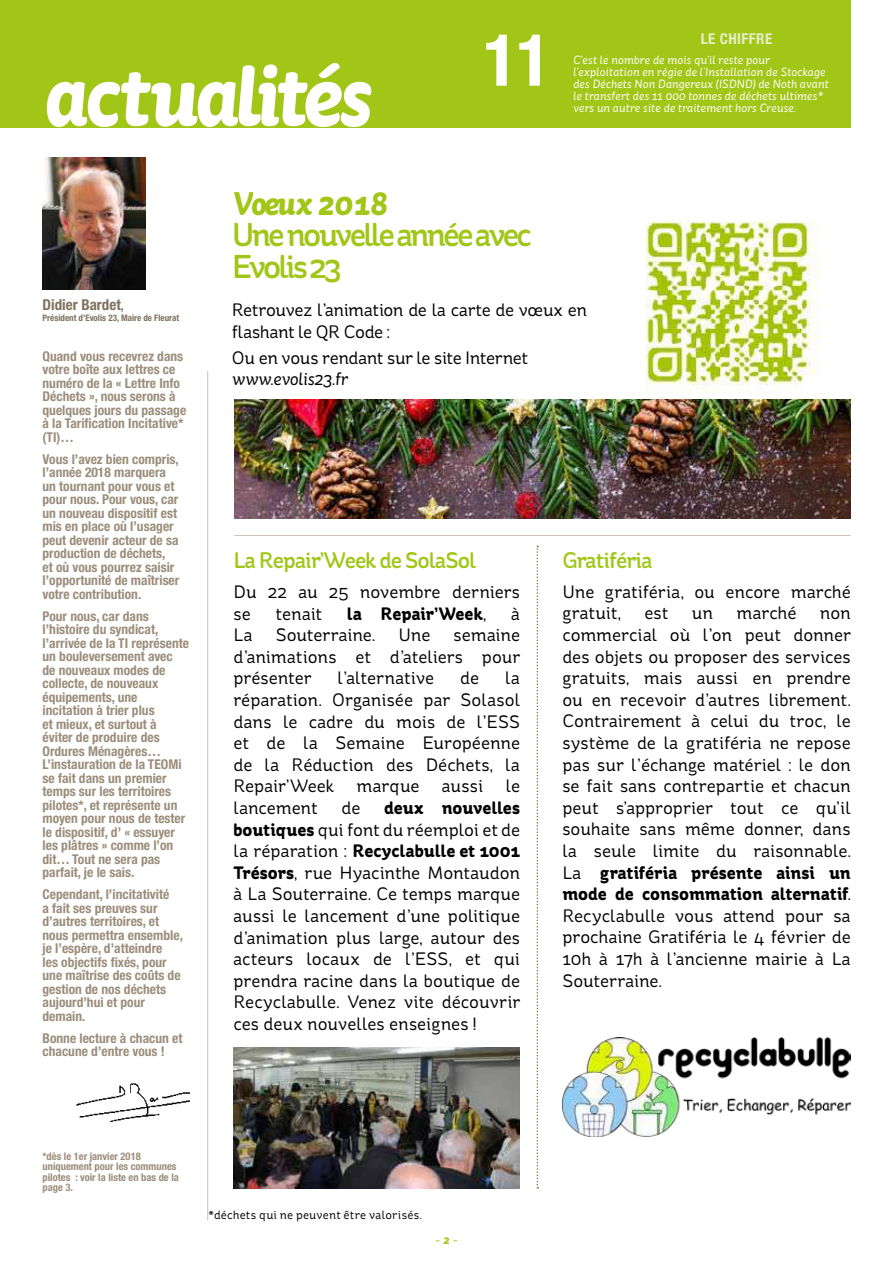
<style>
.page{position:relative;width:893px;height:1263px;background:#fff}
.page>*{position:absolute;margin:0;border:0;box-sizing:border-box;transform-origin:0 0}
.t1{font:italic 700 87px "St Ryde";letter-spacing:-.05em;color:#fff}
.t2{font:700 condensed 72px "Helvetica Neue LTW1 G";color:#fff}
.t3{font:500 33px/31.5px "St Ryde";letter-spacing:-.09em;color:#a2c617}
.t4{font:italic 700 33px "St Ryde";color:#a2c617}
.t5{font:500 22.5px "St Ryde";letter-spacing:-.04em;color:#a2c617}
.t6{font:18px/21.6px "St Ryde";color:#000;text-align:justify}
.t7{font:18px/21.6px "St Ryde";letter-spacing:-.02em;color:#000}
.t8{font:italic 18px "St Ryde";letter-spacing:-.015em;color:#000}
.t9{font:700 18px "St Ryde";color:#000}
.t10{font:700 condensed 15px "Helvetica Neue LTW1 G";color:#80715d}
.t11{font:700 condensed 15px "Helvetica Neue LTW1 G";letter-spacing:.03em;color:#e6eec6}
.t12{font:700 condensed 13.5px/13.5px "Helvetica Neue LTW1 G";color:#9b8d7a}
.t13{font:italic 12px/12px "St Ryde";color:#fff}
.t14{font:12px "St Ryde";color:#000}
.t15{font:italic 12px "St Ryde";color:#a2c617}
.t16{font:700 condensed 10.5px/10.5px "Helvetica Neue LTW1 G";color:#9b8d7a}
.t17{font:700 condensed 9px "Helvetica Neue LTW1 G";color:#80715d}
.s1{font-size:12px}
.s2{font-weight:400}
.s3{font-weight:700}
</style>
<div class="page">
<hr style="left:892px;top:0;width:1px;height:1263px;background:#fbbb10">
<div style="left:0;top:0;width:850px;height:128px;background:#a2c617"></div>
<svg style="left:537px;top:546px;width:1px;height:642px"></svg>
<hr style="left:207px;top:371px;width:1px;height:849px;background:#ccc2b5">
<hr style="left:234px;top:535px;width:617px;height:1px;background:#ccc2b5">
<img style="left:43px;top:157px;width:103px;height:133px">
<img style="left:76px;top:1083px;width:114px;height:39px">
<hr style="left:892px;top:676px;width:1px;height:72px;background:#2cb8c7">
<hr style="left:892px;top:768px;width:1px;height:47px;background:#2cb8c7">
<img style="left:562px;top:1037px;width:289px;height:99px">
<img style="left:233px;top:1047px;width:286px;height:141px">
<img style="left:630px;top:220px;width:195px;height:180px">
<img style="left:234px;top:400px;width:616px;height:119px">
<h1 class="t1" style="left:43px;top:44px;width:331px">actualités</h1>
<h2 class="t2" style="left:483px;top:17px;width:69px">11</h2>
<p class="t11" style="left:701px;top:29px;width:73px">LE CHIFFRE</p>
<p class="t13" style="left:573px;top:53px;width:257px">C’est le nombre de mois qu’il reste pour l’exploitation en régie de l’Installation de Stockage des Déchets Non Dangereux (ISDND) de Noth avant le transfert des 11 000 tonnes de déchets ultimes* vers un autre site de traitement hors Creuse.</p>
<p class="t10" style="left:43px;top:296px;width:83px">Didier Bardet<span class="s1">,</span></p>
<p class="t17" style="left:43px;top:312px;width:138px">Président d’Evolis 23, Maire de Fleurat</p>
<p class="t12" style="left:43px;top:349px;width:145px">Quand vous recevrez dans votre boîte aux lettres ce numéro de la « Lettre Info<br>Déchets », nous serons à quelques jours du passage à la Tarification Incitative* (TI)…</p>
<p class="t12" style="left:43px;top:452px;width:138px">Vous l’avez bien compris, l’année 2018 marquera un tournant pour vous et pour nous. Pour vous, car un nouveau dispositif est mis en place où l’usager peut devenir acteur de sa production de déchets,<br>et où vous pourrez saisir l’opportunité de maîtriser votre contribution.</p>
<p class="t12" style="left:43px;top:609px;width:148px">Pour nous, car dans l’histoire du syndicat, l’arrivée de la TI représente un bouleversement avec de nouveaux modes de collecte, de nouveaux équipements, une incitation à trier plus<br>et mieux, et surtout à éviter de produire des<br>Ordures Ménagères…<br>L’instauration de la TEOMi se fait dans un premier temps sur les territoires pilotes*, et représente un moyen pour nous de tester le dispositif, d’ « essuyer les plâtres » comme l’on dit… Tout ne sera pas parfait, je le sais.</p>
<p class="t12" style="left:43px;top:888px;width:142px">Cependant, l’incitativité<br>a fait ses preuves sur d’autres territoires, et nous permettra ensemble, je l’espère, d’atteindre<br>les objectifs fixés, pour une maîtrise des coûts de gestion de nos déchets aujourd’hui et pour demain.</p>
<p class="t12" style="left:43px;top:1031px;width:141px">Bonne lecture à chacun et chacune d’entre vous !</p>
<h3 class="t4" style="left:232px;top:183px;width:157px">Voeux 2018</h3>
<h3 class="t3" style="left:232px;top:220px;width:301px">Une nouvelle année avec<br>Evolis 23</h3>
<p class="t7" style="left:232px;top:299px;width:357px">Retrouvez l’animation de la carte de vœux en flashant le QR Code :</p>
<p class="t6" style="left:232px;top:347px;width:298px">Ou en vous rendant sur le site Internet</p>
<p class="t8" style="left:232px;top:368px;width:118px">www.evolis23.fr</p>
<p class="t5" style="left:233px;top:547px;width:244px">La Repair’Week de SolaSol</p>
<p class="t6" style="left:233px;top:581px;width:288px">Du 22 au 25 novembre derniers se</p>
<p class="t6" style="left:276px;top:603px;width:48px">tenait</p>
<p class="t9" style="left:347px;top:603px;width:141px">la Repair’Week<span class="s2">,</span></p>
<p class="t6" style="left:511px;top:603px;width:10px">à</p>
<p class="t6" style="left:233px;top:624px;width:21px">La</p>
<p class="t6" style="left:276px;top:624px;width:101px">Souterraine.</p>
<p class="t6" style="left:398px;top:624px;width:34px">Une</p>
<p class="t6" style="left:233px;top:624px;width:288px;text-indent:220px">semaine d’animations et d’ateliers pour présenter</p>
<p class="t6" style="left:233px;top:667px;width:288px;text-indent:272px">la réparation. Organisée par Solasol dans le cadre du mois de l’ESS et de la Semaine Européenne de la Réduction des Déchets, la Repair’Week marque aussi le lancement</p>
<p class="t6" style="left:337px;top:667px;width:98px">l’alternative</p>
<p class="t6" style="left:460px;top:667px;width:20px">de</p>
<p class="t6" style="left:233px;top:797px;width:288px;text-indent:151px"><span class="s3">deux nouvelles boutiques</span> qui font du réemploi et de la réparation : <span class="s3">Recyclabulle et 1001<br>Trésors</span>, rue Hyacinthe Montaudon à La Souterraine. Ce temps marque aussi le lancement d’une politique d’animation plus large, autour des acteurs locaux de l’ESS, et qui prendra racine dans la boutique de Recyclabulle. Venez vite découvrir ces deux nouvelles enseignes !</p>
<p class="t6" style="left:341px;top:797px;width:20px">de</p>
<p class="t5" style="left:562px;top:547px;width:92px">Gratiféria</p>
<p class="t6" style="left:562px;top:581px;width:290px">Une gratiféria, ou encore marché gratuit,</p>
<p class="t6" style="left:644px;top:602px;width:26px">est</p>
<p class="t6" style="left:692px;top:602px;width:23px">un</p>
<p class="t6" style="left:736px;top:602px;width:62px">marché</p>
<p class="t6" style="left:562px;top:602px;width:290px;text-indent:258px">non commercial où l’on peut donner des objets ou proposer des services gratuits, mais aussi en prendre ou en recevoir d’autres librement.<br>Contrairement à celui du troc, le système de la gratiféria ne repose pas sur l’échange matériel : le don se fait sans contrepartie et chacun peut s’approprier tout ce qu’il souhaite sans même donner, dans la seule limite du raisonnable.<br>La <span class="s3">gratiféria présente ainsi un mode de consommation alternatif</span>.<br>Recyclabulle vous attend pour sa prochaine Gratiféria le 4 février de 10h à 17h à l’ancienne mairie à La Souterraine.</p>
<p class="t16" style="left:43px;top:1151px;width:138px">*dès le 1er janvier 2018 uniquement pour les communes pilotes : voir la liste en bas de la page 3.</p>
<p class="t14" style="left:208px;top:1208px;width:215px">*déchets qui ne peuvent être valorisés.</p>
<p class="t15" style="left:435px;top:1233px;width:24px">- <span class="s3">2</span> -</p>
</div>
